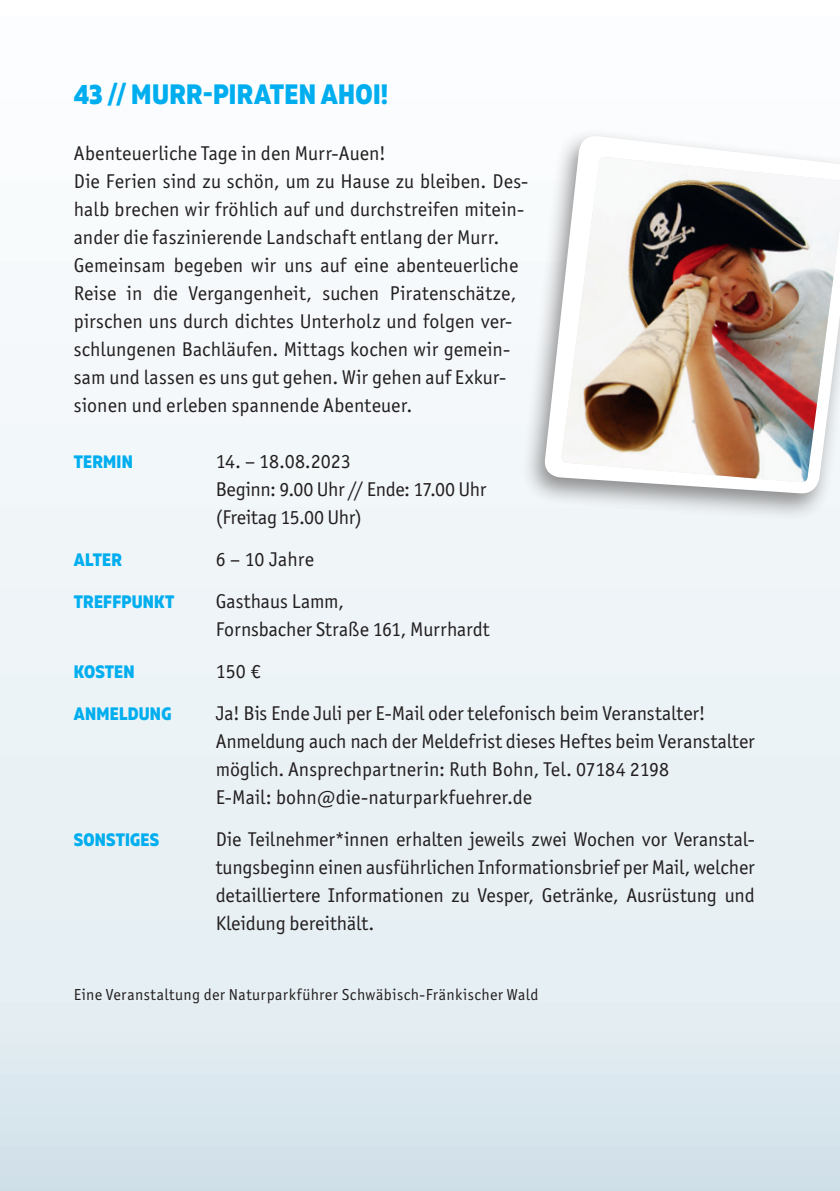
<style>
.page{position:relative;width:840px;height:1191px;background:#fff}
.page>*{position:absolute;margin:0;border:0;box-sizing:border-box;transform-origin:0 0}
.t1{font:800 28px "Muller Narrow";letter-spacing:.01em;color:#00aeef}
.t2{font:20px/28px "Officina Sans ITC Std";letter-spacing:.005em;color:#231f20}
.t3{font:20px/28px "Officina Sans ITC Std";letter-spacing:-.015em;color:#231f20}
.t4{font:800 18px "Muller Narrow";letter-spacing:.01em;color:#00aeef}
.t5{font:16px "Officina Sans ITC Std";letter-spacing:.025em;color:#231f20}
</style>
<div class="page">
<div style="left:0;top:0;width:839px;height:1191px;background:linear-gradient(to bottom,#fff,#dce8ee)"></div>
<div style="left:520px;top:128px;width:319px;height:394px;background:#231f20;opacity:.5"></div>
<svg style="left:543px;top:134px;width:296px;height:360px"></svg>
<img style="left:560px;top:157px;width:279px;height:326px">
<h1 class="t1" style="left:74px;top:76px;width:316px">43 // MURR-PIRATEN AHOI!</h1>
<p class="t2" style="left:74px;top:139px;width:455px">Abenteuerliche Tage in den Murr-Auen!<br>Die Ferien sind zu schön, um zu Hause zu bleiben. Des&shy;halb brechen wir fröhlich auf und durchstreifen mitein&shy;ander die faszinierende Landschaft entlang der Murr.<br>Gemeinsam begeben wir uns auf eine abenteuerliche Reise in die Vergangenheit, suchen Piratenschätze, pirschen uns durch dichtes Unterholz und folgen ver&shy;schlungenen Bachläufen. Mittags kochen wir gemein&shy;sam und lassen es uns gut gehen. Wir gehen auf Exkur&shy;sionen und erleben spannende Abenteuer.</p>
<p class="t4" style="left:74px;top:450px;width:60px">TERMIN</p>
<p class="t3" style="left:215px;top:447px;width:272px">14. – 18.08.2023<br>Beginn: 9.00 Uhr // Ende: 17.00 Uhr (Freitag 15.00 Uhr)</p>
<p class="t4" style="left:74px;top:548px;width:49px">ALTER</p>
<p class="t4" style="left:74px;top:590px;width:102px">TREFFPUNKT</p>
<p class="t2" style="left:215px;top:545px;width:100px">6 – 10 Jahre</p>
<p class="t2" style="left:215px;top:587px;width:275px">Gasthaus Lamm,<br>Fornsbacher Straße 161, Murrhardt</p>
<p class="t4" style="left:74px;top:660px;width:62px">KOSTEN</p>
<p class="t2" style="left:215px;top:650px;width:491px;line-height:42px">150 €<br>Ja! Bis Ende Juli per E-Mail oder telefonisch beim Veranstalter!</p>
<p class="t2" style="left:215px;top:727px;width:540px">Anmeldung auch nach der Meldefrist dieses Heftes beim Veranstalter möglich. Ansprechpartnerin: Ruth Bohn, Tel. 07184 2198<br>E-Mail: bohn@die-naturparkfuehrer.de</p>
<p class="t2" style="left:215px;top:825px;width:540px;text-align:justify">Die Teilnehmer*innen erhalten jeweils zwei Wochen vor Veranstal&shy;tungsbeginn einen ausführlichen Informationsbrief per Mail, welcher detailliertere Informationen zu Vesper, Getränke, Ausrüstung und Kleidung bereithält.</p>
<p class="t4" style="left:74px;top:702px;width:99px">ANMELDUNG</p>
<p class="t4" style="left:74px;top:828px;width:87px">SONSTIGES</p>
<p class="t5" style="left:74px;top:985px;width:466px">Eine Veranstaltung der Naturparkführer Schwäbisch-Fränkischer Wald</p>
</div>
